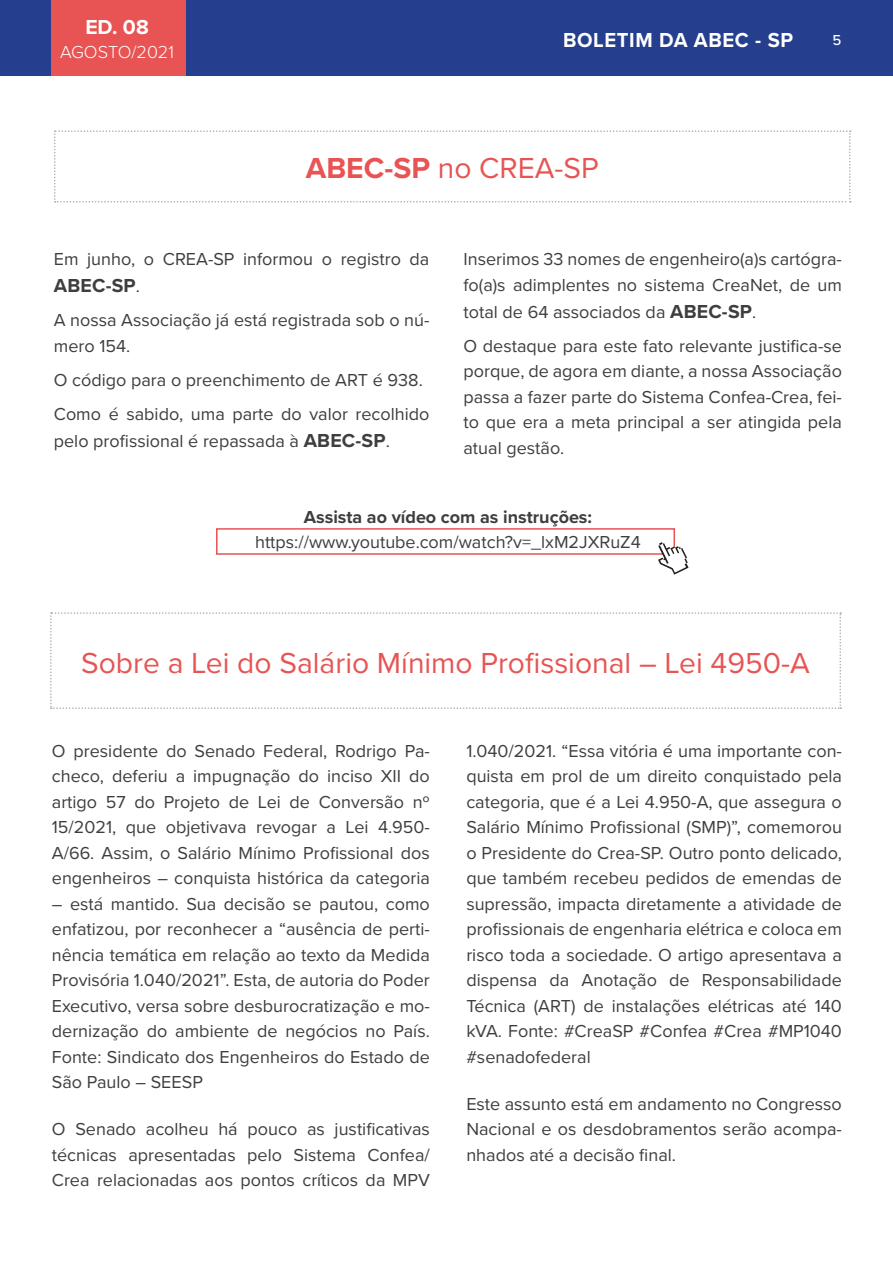
<style>
.page{position:relative;width:893px;height:1263px;background:#fff}
.page>*{position:absolute;margin:0;border:0;box-sizing:border-box;transform-origin:0 0}
.t1{font:30px "Proxima Nova";color:#e85454}
.t2{font:700 21px "Proxima Nova";letter-spacing:.03em;color:#fff}
.t3{font:700 19.5px "Proxima Nova";letter-spacing:.01em;color:#3e3e3f}
.t4{font:18px/25.5px "Proxima Nova";color:#3e3e3f;text-align:justify}
.t5{font:700 18px "Proxima Nova";color:#3e3e3f}
.t6{font:300 18px "Proxima Nova";color:#fff}
.t7{font:500 15px "Proxima Nova";color:#fff}
.s1{font-weight:700}
.s2{font-weight:400;font-size:18px}
.s3{font-weight:700;font-size:19.5px}
</style>
<div class="page">
<div style="left:0;top:0;width:893px;height:75px;background:#253f8e"></div>
<div style="left:51px;top:0;width:134px;height:75px;background:#e85353"></div>
<svg style="left:54px;top:130px;width:797px;height:73px"></svg>
<div style="left:216px;top:528px;width:459px;height:27px;border:2px solid #e85353"></div>
<svg style="left:658px;top:542px;width:30px;height:33px"></svg>
<svg style="left:50px;top:612px;width:791px;height:97px"></svg>
<p class="t2" style="left:85px;top:11px;width:65px">ED. 08</p>
<p class="t6" style="left:60px;top:39px;width:115px">AGOSTO/2021</p>
<p class="t2" style="left:563px;top:24px;width:232px">BOLETIM DA ABEC - SP</p>
<p class="t7" style="left:833px;top:28px;width:10px">5</p>
<h1 class="t1" style="left:306px;top:146px;width:294px"><span class="s1">ABEC-SP</span> no CREA-SP</h1>
<p class="t4" style="left:54px;top:246px;width:377px">Em junho, o CREA-SP informou o registro da</p>
<p class="t3" style="left:54px;top:271px;width:88px">ABEC-SP<span class="s2">.</span></p>
<p class="t4" style="left:54px;top:307px;width:377px">A nossa Associação já está registrada sob o nú&shy;mero 154.</p>
<p class="t4" style="left:54px;top:362px;width:377px;line-height:34px">O código para o preenchimento de ART é 938.<br>Como é sabido, uma parte do valor recolhido</p>
<p class="t4" style="left:54px;top:427px;width:338px">pelo profissional é repassada à <span class="s3">ABEC-SP</span>.</p>
<p class="t4" style="left:463px;top:245px;width:380px;line-height:26.2px">Inserimos 33 nomes de engenheiro(a)s cartógra&shy;fo(a)s adimplentes no sistema CreaNet, de um total de 64 associados da <span class="s3">ABEC-SP</span>.</p>
<p class="t4" style="left:463px;top:332px;width:380px">O destaque para este fato relevante justifica-se porque, de agora em diante, a nossa Associação passa a fazer parte do Sistema Confea-Crea, fei&shy;to que era a meta principal a ser atingida pela atual gestão.</p>
<p class="t5" style="left:304px;top:503px;width:290px">Assista ao vídeo com as instruções:</p>
<p class="t4" style="left:255px;top:528px;width:387px">https://www.youtube.com/watch?v=_lxM2JXRuZ4</p>
<h1 class="t1" style="left:81px;top:640px;width:730px">Sobre a Lei do Salário Mínimo Profissional – Lei 4950-A</h1>
<p class="t4" style="left:52px;top:737px;width:380px">O presidente do Senado Federal, Rodrigo Pa&shy;checo, deferiu a impugnação do inciso XII do artigo 57 do Projeto de Lei de Conversão nº 15/2021, que objetivava revogar a Lei 4.950- A/66. Assim, o Salário Mínimo Profissional dos engenheiros – conquista histórica da categoria</p>
<p class="t4" style="left:52px;top:890px;width:380px">– está mantido. Sua decisão se pautou, como enfatizou, por reconhecer a “ausência de perti&shy;nência temática em relação ao texto da Medida Provisória 1.040/2021”. Esta, de autoria do Poder Executivo, versa sobre desburocratização e mo&shy;dernização do ambiente de negócios no País.<br>Fonte: Sindicato dos Engenheiros do Estado de São Paulo – SEESP</p>
<p class="t4" style="left:52px;top:1116px;width:380px">O Senado acolheu há pouco as justificativas técnicas apresentadas pelo Sistema Confea/ Crea relacionadas aos pontos críticos da MPV</p>
<p class="t4" style="left:466px;top:737px;width:377px">1.040/2021. “Essa vitória é uma importante con&shy;quista em prol de um direito conquistado pela categoria, que é a Lei 4.950-A, que assegura o Salário Mínimo Profissional (SMP)”, comemorou o Presidente do Crea-SP. Outro ponto delicado, que também recebeu pedidos de emendas de supressão, impacta diretamente a atividade de profissionais de engenharia elétrica e coloca em risco toda a sociedade. O artigo apresentava a dispensa da Anotação de Responsabilidade Técnica (ART) de instalações elétricas até 140 kVA. Fonte: #CreaSP #Confea #Crea #MP1040 #senadofederal</p>
<p class="t4" style="left:466px;top:1090px;width:377px">Este assunto está em andamento no Congresso Nacional e os desdobramentos serão acompa&shy;nhados até a decisão final.</p>
</div>
